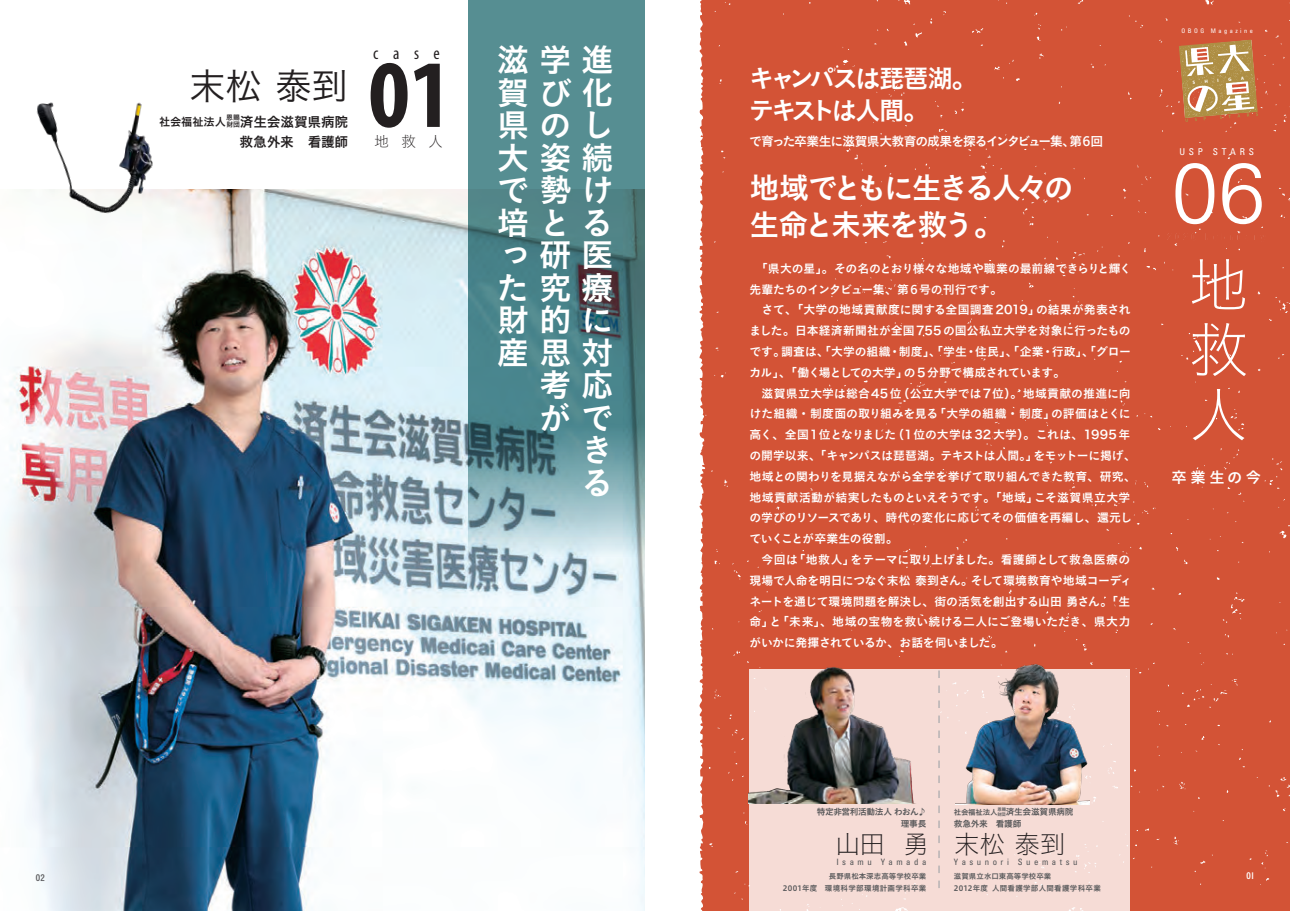
<style>
.page{position:relative;width:1290px;height:911px;background:#fff}
.page>*{position:absolute;margin:0;border:0;box-sizing:border-box;transform-origin:0 0}
.t1{font:700 condensed 97.25px "Myriad Pro";color:#231f20}
.t2{font:300 84.62px "Univers";color:#fff}
.t3{font:61.12px/64.9px "Koburina Go Std N W1";color:#fff;text-align:justify}
.t4{font:37.5px "Koburina Go Std W3";color:#231f20}
.t5{font:32.5px/32.5px "Koburina Go Std W6";color:#fff}
.t6{font:30px/37.5px "Koburina Go Std N W6";letter-spacing:-.105em;color:#fff}
.t7{font:26.25px "Koburina Go Std N W1";letter-spacing:-.035em;color:#231f20}
.t8{font:25.62px/31.2px "Koburina Go Std N W6";letter-spacing:-.135em;color:#fff}
.t9{font:condensed 17.38px "Myriad Pro";color:#231f20}
.t10{font:15.25px "Koburina Go Std N W6";letter-spacing:.22em;color:#fff}
.t11{font:15px "Koburina Go Std N W1";color:#231f20}
.t12{font:13.75px/19.8px "Koburina Go Std W6";letter-spacing:-.015em;color:#231f20;text-align:right}
.t13{font:12.75px "Koburina Go Std N W6";letter-spacing:-.085em;color:#fff}
.t14{font:11.88px/20.8px "Koburina Go Std N W6";letter-spacing:-.01em;color:#fff}
.t15{font:11.88px "Koburina Go Std N W6";letter-spacing:-.035em;color:#fff}
.t16{font:11.88px/20.8px "Koburina Go Std N W6";letter-spacing:-.03em;color:#fff}
.t17{font:11.88px "Koburina Go Std N W6";letter-spacing:.02em;color:#fff}
.t18{font:11.88px "Koburina Go Std N W6";letter-spacing:-.075em;color:#fff}
.t19{font:11.88px "Koburina Go Std N W6";letter-spacing:-.04em;color:#fff}
.t20{font:11.88px "Koburina Go Std N W6";letter-spacing:.035em;color:#fff}
.t21{font:11.25px "Koburina Go Std W6";letter-spacing:-.005em;color:#231f20}
.t22{font:condensed 9.38px "Univers";letter-spacing:.4em;color:#fff}
.t23{font:8.75px/11.2px "Koburina Go Std W6";letter-spacing:-.045em;color:#545557}
.t24{font:condensed 8.75px "Univers";letter-spacing:.4em;color:#545557}
.t25{font:8.75px "Koburina Go Std N W6";color:#5c5c5f}
.t26{font:8.75px "Koburina Go Std N W6";color:#fff}
.t27{font:7.5px "Hiragino UD Sans Std N W6";letter-spacing:.04em;color:#57585a}
.t28{font:7.5px "Koburina Go Std N W6";color:#57585a}
.t29{font:7.5px "Koburina Go Std W6";letter-spacing:-.035em;color:#545557}
.t30{font:6.88px "Koburina Go Std W6";color:#231f20}
.t31{font:condensed 6.25px "Univers";letter-spacing:.4em;color:#fff}
.t32{font:4.38px "Koburina Go Std W6";color:#545557}
.s1{font-size:6.88px}
.s2{font-family:"Hira Kaku Pro W6"}
.s3{font-size:4.38px}
</style>
<div class="page">
<img style="left:0;top:190px;width:645px;height:721px">
<div style="left:699px;top:0;width:591px;height:911px;background:#d35336"></div>
<svg style="left:468px;top:0;width:177px;height:558px;background:#5b8d93"></svg>
<div style="left:749px;top:670px;width:381px;height:241px;background:#f6dcd6"></div>
<div style="left:1191px;top:233px;width:5px;height:8px;border:1px solid #d35336;border-radius:50%"></div>
<svg style="left:1167px;top:232px;width:28px;height:9px"></svg>
<svg style="left:1205px;top:232px;width:62px;height:16px"></svg>
<img style="left:6px;top:102px;width:164px;height:125px">
<svg style="left:741px;top:170px;width:395px;height:721px"></svg>
<div style="left:1170px;top:468px;width:92px;height:17px;background:#d35336"></div>
<svg style="left:1179px;top:40px;width:79px;height:82px;background:#c79867"></svg>
<h3 class="t4" style="left:189px;top:58px;width:161px">末松泰到</h3>
<p class="t21" style="left:159px;top:113px;width:69px">社会福祉法人</p>
<p class="t30" style="left:226px;top:112px;width:15px">恩賜</p>
<p class="t12" style="left:226px;top:112px;width:123px"><span class="s1">財団</span>済生会滋賀県病院救急外来　看護師</p>
<h3 class="t9" style="left:373px;top:42px;width:68px">case</h3>
<h1 class="t1" style="left:368px;top:34px;width:84px">01</h1>
<p class="t11" style="left:374px;top:130px;width:71px">地救人</p>
<h3 class="t5" style="left:497px;top:45px;width:117px">滋学進</h3>
<h3 class="t5" style="left:497px;top:77px;width:116px">賀び化</h3>
<h3 class="t5" style="left:497px;top:110px;width:114px">県のし</h3>
<h3 class="t5" style="left:497px;top:142px;width:117px">大姿続</h3>
<h3 class="t5" style="left:497px;top:175px;width:116px">で勢け</h3>
<h3 class="t5" style="left:497px;top:207px;width:69px">培と</h3>
<h3 class="t5" style="left:497px;top:240px;width:116px">っ研医</h3>
<h3 class="t5" style="left:497px;top:272px;width:117px">た究療</h3>
<h3 class="t5" style="left:497px;top:305px;width:115px">財的に</h3>
<h3 class="t5" style="left:497px;top:337px;width:116px">産思対</h3>
<h3 class="t5" style="left:539px;top:370px;width:74px">考応</h3>
<h3 class="t5" style="left:539px;top:402px;width:74px">がで</h3>
<h3 class="t5" style="left:581px;top:207px;width:29px">る</h3>
<h3 class="t5" style="left:581px;top:435px;width:29px">きる</h3>
<h3 class="t8" style="left:749px;top:64px;width:230px">キャンパスは琵琶湖。テキストは人間。</h3>
<p class="t13" style="left:749px;top:131px;width:335px">で育った卒業生に滋賀県大教育の成果を探るインタビュー集第、</p>
<h3 class="t6" style="left:749px;top:169px;width:326px">地域でともに生きる人々の生命と未来を救う。</h3>
<p class="t14" style="left:749px;top:258px;width:383px">　「県大の星」。その名のとおり様々な地域や職業の最前線できらりと輝く</p>
<p class="t15" style="left:749px;top:280px;width:254px">先輩たちのインタビュー集、第６号の刊行です。</p>
<p class="t14" style="left:1036px;top:300px;width:96px">の結果が発表され</p>
<p class="t13" style="left:1090px;top:131px;width:14px">回</p>
<p class="t13" style="left:1080px;top:131px;width:14px">６</p>
<p class="t14" style="left:749px;top:300px;width:292px">　さて、「大学の地域貢献度に関する全国調査<span class="s2">2019</span>」</p>
<p class="t14" style="left:749px;top:321px;width:383px">ました。日本経済新聞社が全国<span class="s2">755</span>の国公私立大学を対象に行ったもの</p>
<p class="t14" style="left:1052px;top:341px;width:81px">行政」、「グロー</p>
<p class="t14" style="left:781px;top:341px;width:111px">調査は、「大学の組織</p>
<p class="t14" style="left:899px;top:341px;width:70px">制度」、「学生</p>
<p class="t14" style="left:975px;top:341px;width:70px">住民」、「企業</p>
<p class="t14" style="left:749px;top:341px;width:37px">です。</p>
<p class="t14" style="left:889px;top:341px;width:13px">・</p>
<p class="t14" style="left:965px;top:341px;width:13px">・</p>
<p class="t14" style="left:1042px;top:341px;width:13px">・</p>
<p class="t14" style="left:897px;top:362px;width:235px;text-indent:-148px">カル」、「働く場としての大学」<br>（公立大学では<span class="s2">7</span>位）。地域貢献の推進に向</p>
<p class="t15" style="left:904px;top:363px;width:163px">の<span class="s2">5</span>分野で構成されています。</p>
<p class="t17" style="left:749px;top:384px;width:154px">　滋賀県立大学は総合<span class="s2">45</span>位</p>
<p class="t14" style="left:934px;top:404px;width:123px">「大学の組織・制度」</p>
<p class="t14" style="left:1051px;top:404px;width:81px">の評価はとくに</p>
<p class="t14" style="left:892px;top:404px;width:240px;text-indent:-143px">けた組織・制度面の取り組みを見る<br>（<span class="s2">1</span>位の大学は<span class="s2">32</span>大学）。これは、<span class="s2">1995</span>年</p>
<p class="t18" style="left:749px;top:425px;width:148px">高く、全国<span class="s2">1</span>位となりました</p>
<p class="t14" style="left:1033px;top:445px;width:104px">をモットーに掲げ、</p>
<p class="t14" style="left:749px;top:445px;width:290px">の開学以来、「キャンパスは琵琶湖。テキストは人間。」</p>
<p class="t14" style="left:749px;top:466px;width:388px">地域との関わりを見据えながら全学を挙げて取り組んできた教育、研究、</p>
<p class="t20" style="left:1034px;top:488px;width:98px">こそ滋賀県立大学</p>
<p class="t14" style="left:749px;top:487px;width:290px">地域貢献活動が結実したものといえそうです。「地域」</p>
<p class="t14" style="left:749px;top:508px;width:384px">の学びのリソースであり、時代の変化に応じてその価値を再編し、還元し</p>
<p class="t19" style="left:749px;top:529px;width:150px">ていくことが卒業生の役割。</p>
<p class="t14" style="left:850px;top:549px;width:281px">をテーマに取り上げました。看護師として救急医療の</p>
<p class="t14" style="left:793px;top:549px;width:63px">「地救人」</p>
<p class="t14" style="left:749px;top:549px;width:50px">　今回は</p>
<p class="t14" style="left:971px;top:570px;width:163px">そして環境教育や地域コーディ</p>
<p class="t14" style="left:749px;top:570px;width:383px">現場で人命を明日につなぐ末松泰到さん。<br>ネートを通じて環境問題を解決し、街の活気を創出する山田勇さん。「生命」「未来」、地域の宝物を救い続ける二人にご登場いただき、県大力</p>
<p class="t16" style="left:749px;top:612px;width:255px;text-indent:20px">と<br>がいかに発揮されているか、お話を伺いました。</p>
<p class="t31" style="left:1181px;top:27px;width:24px">OBOG</p>
<p class="t31" style="left:1211px;top:27px;width:44px">Magazine</p>
<p class="t22" style="left:1179px;top:146px;width:25px">USP</p>
<p class="t22" style="left:1212px;top:146px;width:43px">STARS</p>
<h2 class="t2" style="left:1171px;top:142px;width:96px">06</h2>
<h3 class="t3" style="left:1188px;top:251px;width:60px">地救人</h3>
<p class="t10" style="left:1171px;top:465px;width:91px">卒業生の今</p>
<p class="t23" style="left:817px;top:806px;width:111px;text-align:right">特定非営利活動法人わおん♪理事長</p>
<p class="t24" style="left:881px;top:856px;width:47px">Yamada</p>
<h3 class="t7" style="left:835px;top:825px;width:52px">山田</h3>
<h3 class="t7" style="left:903px;top:825px;width:28px">勇</h3>
<p class="t24" style="left:836px;top:856px;width:37px">Isamu</p>
<p class="t29" style="left:954px;top:806px;width:45px">社会福祉法人</p>
<p class="t32" style="left:997px;top:806px;width:10px">恩賜</p>
<p class="t23" style="left:954px;top:806px;width:121px;text-indent:44px"><span class="s3">財団</span>済生会滋賀県病院救急外来　看護師</p>
<h3 class="t7" style="left:954px;top:825px;width:113px">末松泰到</h3>
<p class="t24" style="left:954px;top:856px;width:57px">Yasunori</p>
<p class="t24" style="left:1018px;top:856px;width:61px">Suematsu</p>
<p class="t25" style="left:36px;top:871px;width:10px">02</p>
<p class="t26" style="left:1246px;top:869px;width:10px">01</p>
<p class="t28" style="left:829px;top:870px;width:99px">長野県松本深志高等学校卒業</p>
<p class="t27" style="left:783px;top:882px;width:145px">2001年度　環境科学部環境計画学科卒業</p>
<p class="t28" style="left:954px;top:870px;width:99px">滋賀県立水口東高等学校卒業</p>
<p class="t27" style="left:992px;top:882px;width:110px">人間看護学部人間看護学科卒業</p>
<p class="t27" style="left:954px;top:882px;width:36px">2012年度</p>
</div>
